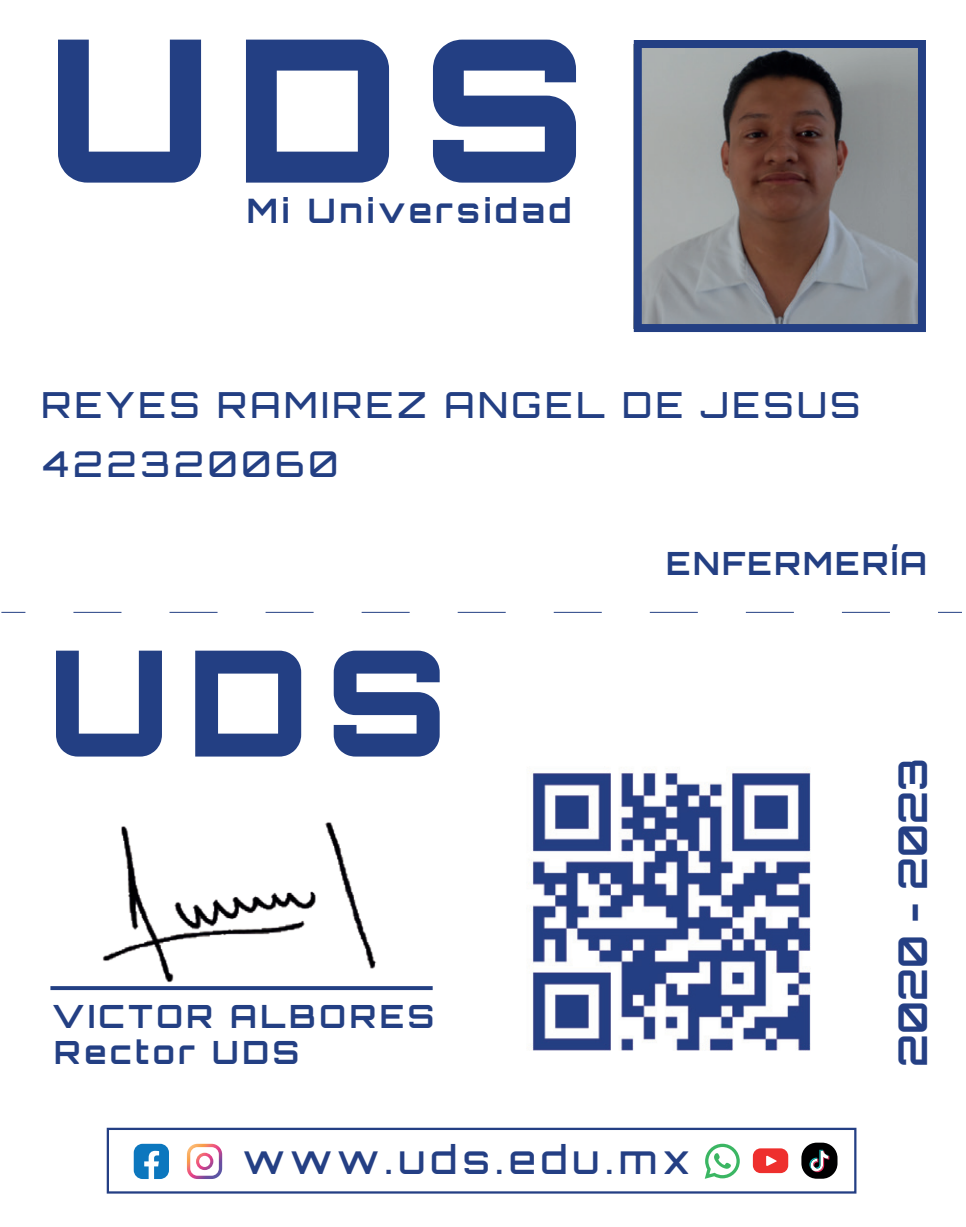
<style>
.page{position:relative;width:966px;height:1227px;background:#fff}
.page>*{position:absolute;margin:0;border:0;box-sizing:border-box;transform-origin:0 0}
.t1{font:700 39.6px "Orbitron";color:#243f84}
.t2{font:500 39.2px "Orbitron";letter-spacing:.135em;color:#243f84}
.t3{font:500 36px "Orbitron";letter-spacing:.1em;color:#233f83}
.t4{font:500 35.6px "Orbitron";letter-spacing:.115em;color:#233f83}
.t5{font:700 33.6px "Orbitron";letter-spacing:.115em;color:#233f83}
.t6{font:700 32px/36px "Orbitron";letter-spacing:.115em;color:#233f83}
.t7{font:700 32px "Orbitron";letter-spacing:.075em;color:#233f83}
</style>
<div class="page">
<img style="left:642px;top:49px;width:274px;height:274px">
<div style="left:633px;top:40px;width:292px;height:292px;border:8px solid #233f83"></div>
<svg style="left:58px;top:40px;width:143px;height:143px"></svg>
<svg style="left:246px;top:40px;width:143px;height:143px"></svg>
<svg style="left:433px;top:40px;width:143px;height:143px"></svg>
<svg style="left:56px;top:651px;width:106px;height:105px"></svg>
<svg style="left:195px;top:651px;width:106px;height:105px"></svg>
<svg style="left:334px;top:651px;width:105px;height:105px"></svg>
<div style="left:50px;top:986px;width:382px;height:4px;border:2px solid #233f83"></div>
<img style="left:94px;top:822px;width:288px;height:169px">
<svg style="left:187px;top:1144px;width:35px;height:35px"></svg>
<svg style="left:704px;top:1144px;width:35px;height:35px"></svg>
<svg style="left:752px;top:1148px;width:36px;height:25px"></svg>
<div style="left:107px;top:1128px;width:749px;height:65px;border:2px solid #243f84"></div>
<div style="left:801px;top:1143px;width:36px;height:36px;background:#000001;border-radius:15px"></div>
<svg style="left:809px;top:1150px;width:20px;height:22px"></svg>
<img style="left:531px;top:770px;width:280px;height:281px">
<svg style="left:1px;top:612px;width:24px;height:1px"></svg>
<svg style="left:73px;top:612px;width:817px;height:1px"></svg>
<svg style="left:938px;top:612px;width:23px;height:1px"></svg>
<svg style="left:134px;top:1144px;width:35px;height:35px"></svg>
<p class="t5" style="left:247px;top:191px;width:326px">Mi Universidad</p>
<p class="t3" style="left:41px;top:382px;width:820px">REYES RAMIREZ ANGEL DE JESUS</p>
<p class="t4" style="left:43px;top:442px;width:296px">422320060</p>
<p class="t6" style="left:52px;top:998px;width:383px">VICTOR ALBORES<br>Rector UDS</p>
<p class="t7" style="left:666px;top:544px;width:262px">ENFERMERÍA</p>
<p class="t1" style="left:888px;top:1067px;width:310px;rotate:-90deg">2020 - 2023</p>
<p class="t2" style="left:243px;top:1135px;width:448px">www.uds.edu.mx</p>
</div>
